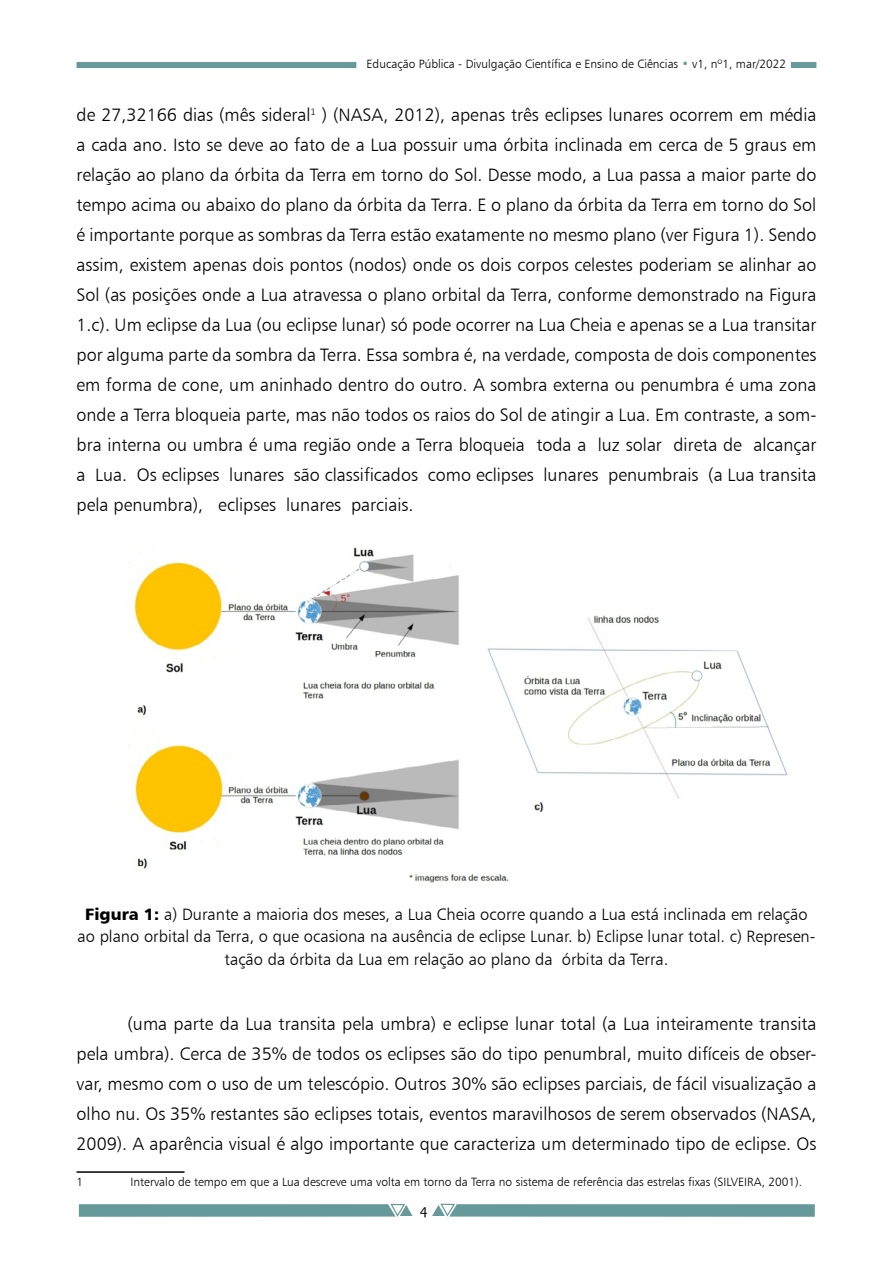
<style>
.page{position:relative;width:893px;height:1263px;background:#fff}
.page>*{position:absolute;margin:0;border:0;box-sizing:border-box;transform-origin:0 0}
.t1{font:18px/30px "Humanist 777 BT Light B";color:#000;text-align:justify}
.t2{font:16.5px/22.5px "Humanist 777 BT Light B";color:#000;text-align:center}
.t3{font:15px "Candara";color:#000}
.t4{font:12px "Humanist 777 BT Light B";color:#000}
.s1{color:#699}
.s2{font-family:"Humanist 777 BT Black B"}
</style>
<div class="page">
<div style="left:791px;top:62px;width:25px;height:6px;background:#699"></div>
<div style="left:77px;top:62px;width:279px;height:6px;background:#699"></div>
<svg style="left:432px;top:1203px;width:383px;height:14px;background:#7aa6a6"></svg>
<svg style="left:79px;top:1203px;width:333px;height:14px;background:#7ba7a7"></svg>
<img style="left:128px;top:546px;width:660px;height:337px">
<hr style="left:77px;top:1171px;width:108px;height:2px;background:#000">
<p class="t4" style="left:367px;top:56px;width:421px">Educação Pública - Divulgação Científica e Ensino de Ciências <span class="s1">•</span> v1, nº1, mar/2022</p>
<p class="t1" style="left:77px;top:99px;width:741px">de 27,32166 dias (mês sideral<sup>1</sup> ) (NASA, 2012), apenas três eclipses lunares ocorrem em média a cada ano. Isto se deve ao fato de a Lua possuir uma órbita inclinada em cerca de 5 graus em relação ao plano da órbita da Terra em torno do Sol. Desse modo, a Lua passa a maior parte do tempo acima ou abaixo do plano da órbita da Terra. E o plano da órbita da Terra em torno do Sol é importante porque as sombras da Terra estão exatamente no mesmo plano (ver Figura 1). Sendo assim, existem apenas dois pontos (nodos) onde os dois corpos celestes poderiam se alinhar ao Sol (as posições onde a Lua atravessa o plano orbital da Terra, conforme demonstrado na Figura 1.c). Um eclipse da Lua (ou eclipse lunar) só pode ocorrer na Lua Cheia e apenas se a Lua transitar por alguma parte da sombra da Terra. Essa sombra é, na verdade, composta de dois componentes em forma de cone, um aninhado dentro do outro. A sombra externa ou penumbra é uma zona onde a Terra bloqueia parte, mas não todos os raios do Sol de atingir a Lua. Em contraste, a som&shy;bra interna ou umbra é uma região onde a Terra bloqueia toda a luz solar direta de alcançar a Lua. Os eclipses lunares são classificados como eclipses lunares penumbrais (a Lua transita pela penumbra), eclipses lunares parciais.</p>
<p class="t2" style="left:78px;top:902px;width:739px"><span class="s2">Figura 1:</span> a) Durante a maioria dos meses, a Lua Cheia ocorre quando a Lua está inclinada em relação ao plano orbital da Terra, o que ocasiona na ausência de eclipse Lunar. b) Eclipse lunar total. c) Represen&shy;tação da órbita da Lua em relação ao plano da órbita da Terra.</p>
<p class="t1" style="left:77px;top:1008px;width:741px;text-indent:51px">(uma parte da Lua transita pela umbra) e eclipse lunar total (a Lua inteiramente transita pela umbra). Cerca de 35% de todos os eclipses são do tipo penumbral, muito difíceis de obser&shy;var, mesmo com o uso de um telescópio. Outros 30% são eclipses parciais, de fácil visualização a olho nu. Os 35% restantes são eclipses totais, eventos maravilhosos de serem observados (NASA, 2009). A aparência visual é algo importante que caracteriza um determinado tipo de eclipse. Os</p>
<p class="t4" style="left:77px;top:1175px;width:8px">1</p>
<p class="t4" style="left:131px;top:1175px;width:673px">Intervalo de tempo em que a Lua descreve uma volta em torno da Terra no sistema de referência das estrelas fixas (SILVEIRA, 2001).</p>
<p class="t3" style="left:420px;top:1200px;width:9px">4</p>
</div>
